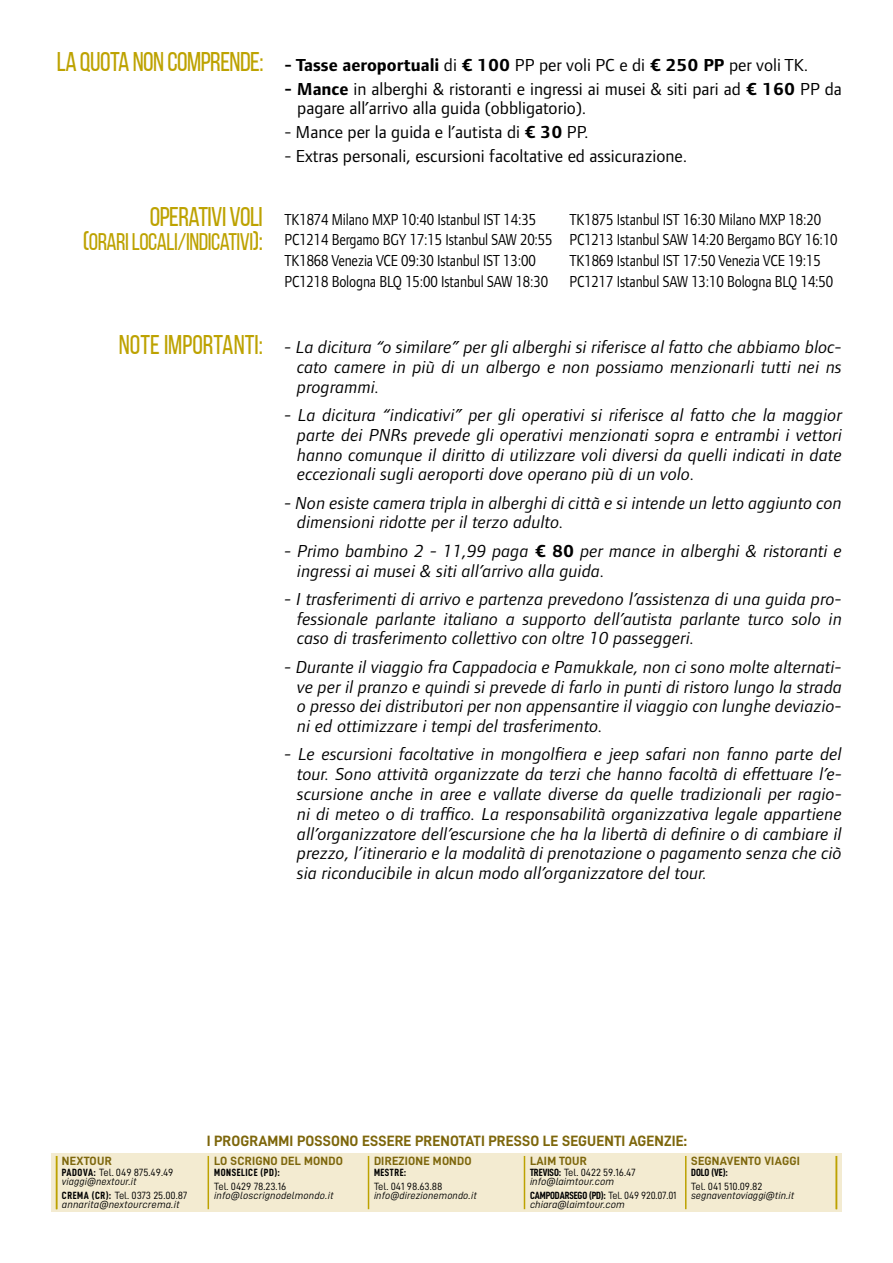
<style>
.page{position:relative;width:893px;height:1263px;background:#fff}
.page>*{position:absolute;margin:0;border:0;box-sizing:border-box;transform-origin:0 0}
.t1{font:27px "Bebas Neue";letter-spacing:-.02em;color:#bda200}
.t2{font:27px "Bebas Neue";color:#bda200}
.t3{font:24px "Bebas Neue";letter-spacing:-.02em;color:#bda200}
.t4{font:italic 18px/19.8px "Foundry Form Sans OT2";letter-spacing:.01em;color:#000;text-align:justify}
.t5{font:18px/19.5px "Foundry Form Sans OT2";color:#000}
.t6{font:700 18px "Foundry Form Sans OT2";color:#000}
.t7{font:16.5px/20.7px "Foundry Form Sans OT2";letter-spacing:-.01em;color:#000;scale:.85 1}
.t8{font:15px "D DIN Bold";letter-spacing:.01em;color:#7d660b}
.t9{font:12px "D DIN Bold";letter-spacing:.02em;color:#7d660b}
.t10{font:10.5px "D DIN Italic";letter-spacing:.01em;color:#000}
.t11{font:10.5px "D DIN";color:#000}
.t12{font:10.5px "D DIN Condensed Bold";color:#000}
.t13{font:10.5px "D DIN Condensed Bold";letter-spacing:.05em;color:#000}
.s1{font-size:27px}
.s2{font-weight:400}
.s3{font-weight:700}
.s4{font-weight:700;font-style:normal}
.s5{font-family:"D DIN Condensed Bold"}
.s6{font-family:"D DIN"}
</style>
<div class="page">
<div style="left:51px;top:1153px;width:791px;height:59px;background:#f3ebd1"></div>
<hr style="left:56px;top:1156px;width:1px;height:53px;background:#bda200">
<hr style="left:524px;top:1156px;width:1px;height:53px;background:#bda200">
<hr style="left:685px;top:1156px;width:1px;height:53px;background:#bda200">
<hr style="left:836px;top:1156px;width:1px;height:53px;background:#bda200">
<hr style="left:368px;top:1156px;width:1px;height:53px;background:#bda200">
<hr style="left:208px;top:1156px;width:1px;height:53px;background:#bda200">
<h1 class="t1" style="left:57px;top:47px;width:208px">LA QUOTA NON COMPRENDE:</h1>
<h1 class="t1" style="left:150px;top:202px;width:115px">OPERATIVI VOLI</h1>
<h2 class="t3" style="left:83px;top:228px;width:182px"><span class="s1">(</span>ORARI LOCALI/INDICATIVI<span class="s1">):</span></h2>
<h1 class="t2" style="left:119px;top:330px;width:146px">NOTE IMPORTANTI:</h1>
<p class="t6" style="left:284px;top:52px;width:525px">- Tasse aeroportuali <span class="s2">di</span> € 100 <span class="s2">PP per voli PC e di</span> € 250 PP <span class="s2">per voli TK.</span></p>
<p class="t5" style="left:297px;top:78px;width:546px;text-indent:-13px"><span class="s3">- Mance</span> in alberghi &amp; ristoranti e ingressi ai musei &amp; siti pari ad <span class="s3">€ 160</span> PP da pagare all’arrivo alla guida (obbligatorio).</p>
<p class="t5" style="left:284px;top:121px;width:306px">- Mance per la guida e l’autista di <span class="s3">€ 30</span> PP.</p>
<p class="t5" style="left:284px;top:146px;width:404px">- Extras personali, escursioni facoltative ed assicurazione.</p>
<p class="t7" style="left:284px;top:208px;width:298px">TK1874 Milano MXP 10:40 Istanbul IST 14:35</p>
<p class="t7" style="left:284px;top:208px;width:652px;text-indent:285px">TK1875 Istanbul IST 16:30 Milano MXP 18:20<br>PC1214 Bergamo BGY 17:15 Istanbul SAW 20:55 PC1213 Istanbul SAW 14:20 Bergamo BGY 16:10<br>TK1868 Venezia VCE 09:30 Istanbul IST 13:00</p>
<p class="t7" style="left:569px;top:249px;width:297px">TK1869 Istanbul IST 17:50 Venezia VCE 19:15</p>
<p class="t7" style="left:284px;top:270px;width:312px">PC1218 Bologna BLQ 15:00 Istanbul SAW 18:30</p>
<p class="t7" style="left:569px;top:270px;width:312px">PC1217 Istanbul SAW 13:10 Bologna BLQ 14:50</p>
<p class="t4" style="left:297px;top:336px;width:546px;text-indent:-13px">- La dicitura “o similare” per gli alberghi si riferisce al fatto che abbiamo bloc&shy;cato camere in più di un albergo e non possiamo menzionarli tutti nei ns programmi.</p>
<p class="t4" style="left:297px;top:404px;width:546px;text-indent:-13px">- La dicitura “indicativi” per gli operativi si riferisce al fatto che la maggior parte dei PNRs prevede gli operativi menzionati sopra e entrambi i vettori hanno comunque il diritto di utilizzare voli diversi da quelli indicati in date eccezionali sugli aeroporti dove operano più di un volo.</p>
<p class="t4" style="left:297px;top:492px;width:546px;text-indent:-13px">- Non esiste camera tripla in alberghi di città e si intende un letto aggiunto con dimensioni ridotte per il terzo adulto.</p>
<p class="t4" style="left:297px;top:540px;width:546px;text-indent:-13px">- Primo bambino 2 - 11,99 paga <span class="s4">€ 80</span> per mance in alberghi &amp; ristoranti e ingressi ai musei &amp; siti all’arrivo alla guida.</p>
<p class="t4" style="left:297px;top:588px;width:546px;text-indent:-13px">- I trasferimenti di arrivo e partenza prevedono l’assistenza di una guida pro&shy;fessionale parlante italiano a supporto dell’autista parlante turco solo in caso di trasferimento collettivo con oltre 10 passeggeri.</p>
<p class="t4" style="left:297px;top:656px;width:546px;text-indent:-13px">- Durante il viaggio fra Cappadocia e Pamukkale, non ci sono molte alternati&shy;ve per il pranzo e quindi si prevede di farlo in punti di ristoro lungo la strada o presso dei distributori per non appensantire il viaggio con lunghe deviazio&shy;ni ed ottimizzare i tempi del trasferimento.</p>
<p class="t4" style="left:297px;top:743px;width:546px;text-indent:-13px">- Le escursioni facoltative in mongolfiera e jeep safari non fanno parte del tour. Sono attività organizzate da terzi che hanno facoltà di effettuare l’e&shy;scursione anche in aree e vallate diverse da quelle tradizionali per ragio&shy;ni di meteo o di traffico. La responsabilità organizzativa legale appartiene all’organizzatore dell’escursione che ha la libertà di definire o di cambiare il prezzo, l’itinerario e la modalità di prenotazione o pagamento senza che ciò sia riconducibile in alcun modo all’organizzatore del tour.</p>
<p class="t9" style="left:62px;top:1154px;width:51px">NEXTOUR</p>
<p class="t11" style="left:62px;top:1167px;width:113px"><span class="s5">PADOVA:</span> Tel. 049 875.49.49</p>
<p class="t10" style="left:62px;top:1176px;width:76px">viaggi@nextour.it</p>
<p class="t11" style="left:62px;top:1189px;width:127px"><span class="s5">CREMA (CR):</span> Tel. 0373 25.00.87</p>
<p class="t10" style="left:62px;top:1198px;width:119px">annarita@nextourcrema.it</p>
<p class="t8" style="left:207px;top:1133px;width:482px">I PROGRAMMI POSSONO ESSERE PRENOTATI PRESSO LE SEGUENTI AGENZIE:</p>
<p class="t9" style="left:214px;top:1154px;width:130px">LO SCRIGNO DEL MONDO</p>
<p class="t13" style="left:214px;top:1167px;width:67px">MONSELICE (PD):</p>
<p class="t11" style="left:214px;top:1180px;width:74px">Tel. 0429 78.23.16</p>
<p class="t10" style="left:214px;top:1189px;width:121px">info@loscrignodelmondo.it</p>
<p class="t9" style="left:374px;top:1154px;width:99px">DIREZIONE MONDO</p>
<p class="t12" style="left:374px;top:1167px;width:34px">MESTRE:</p>
<p class="t11" style="left:374px;top:1180px;width:70px">Tel. 041 98.63.88</p>
<p class="t10" style="left:374px;top:1189px;width:104px">info@direzionemondo.it</p>
<p class="t9" style="left:530px;top:1154px;width:59px">LAIM TOUR</p>
<p class="t11" style="left:530px;top:1167px;width:107px"><span class="s5">TREVISO:</span> Tel. 0422 59.16.47</p>
<p class="t10" style="left:530px;top:1176px;width:86px">info@laimtour.com</p>
<p class="t12" style="left:530px;top:1189px;width:148px">CAMPODARSEGO (PD): <span class="s6">Tel. 049 920.07.01</span></p>
<p class="t10" style="left:530px;top:1198px;width:96px">chiara@laimtour.com</p>
<p class="t9" style="left:691px;top:1154px;width:110px">SEGNAVENTO VIAGGI</p>
<p class="t12" style="left:691px;top:1167px;width:38px">DOLO (VE):</p>
<p class="t11" style="left:691px;top:1180px;width:73px">Tel. 041 510.09.82</p>
<p class="t10" style="left:691px;top:1189px;width:105px">segnaventoviaggi@tin.it</p>
</div>
